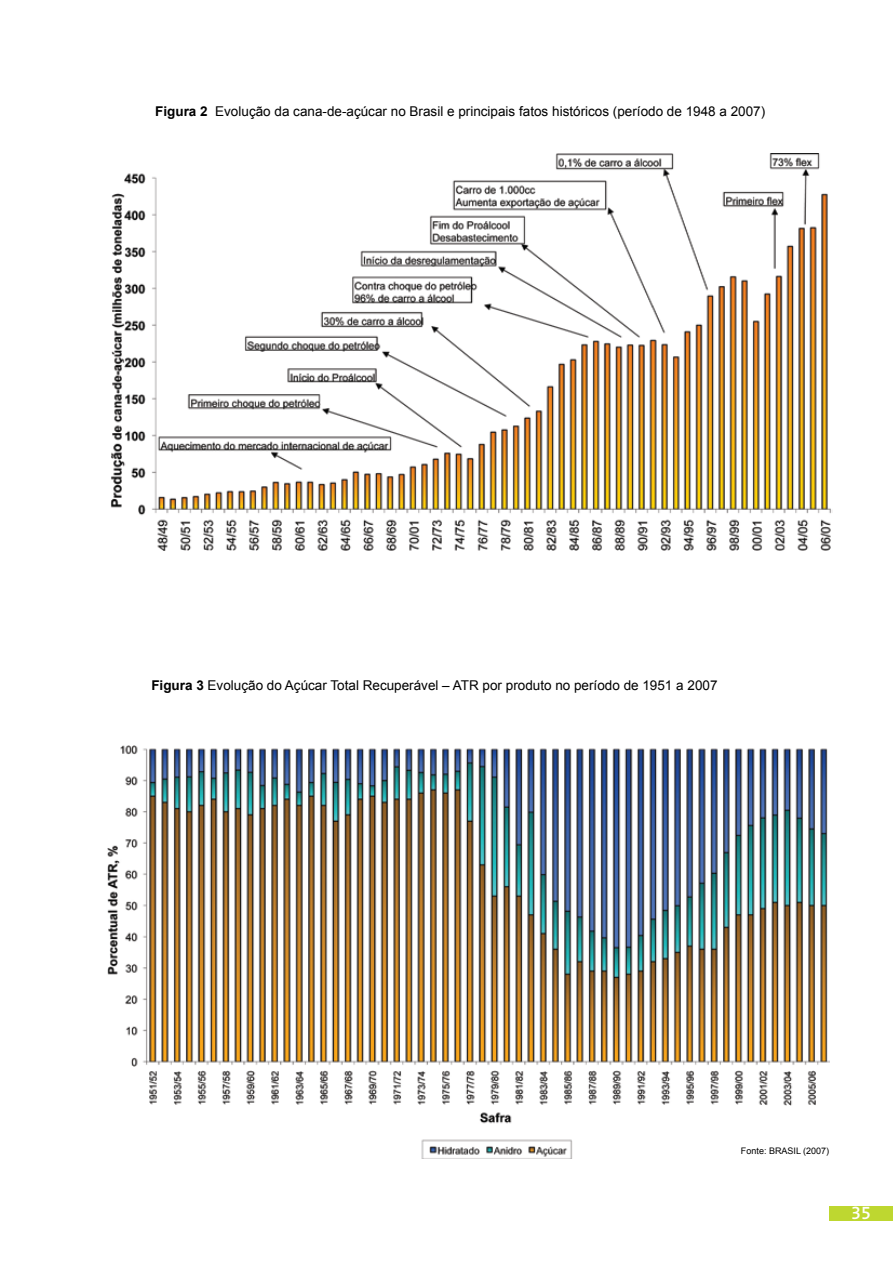
<style>
.page{position:relative;width:893px;height:1263px;background:#fff}
.page>*{position:absolute;margin:0;border:0;box-sizing:border-box;transform-origin:0 0}
.t1{font:18px "The Sans Semi Bold Expert";color:#fff}
.t2{font:13.5px "Arial";color:#000}
.t3{font:9px "Arial";color:#000}
.s1{font-weight:700}
</style>
<div class="page">
<div style="left:829px;top:1205px;width:64px;height:15px;background:#bed730"></div>
<img style="left:111px;top:153px;width:721px;height:398px">
<img style="left:107px;top:745px;width:722px;height:413px">
<p class="t2" style="left:155px;top:104px;width:612px"><span class="s1">Figura 2</span> Evolução da cana-de-açúcar no Brasil e principais fatos históricos (período de 1948 a 2007)</p>
<p class="t2" style="left:151px;top:678px;width:568px"><span class="s1">Figura 3</span> Evolução do Açúcar Total Recuperável – ATR por produto no período de 1951 a 2007</p>
<p class="t3" style="left:741px;top:1145px;width:90px">Fonte: BRASIL (2007)</p>
<h1 class="t1" style="left:851px;top:1198px;width:21px">35</h1>
</div>
